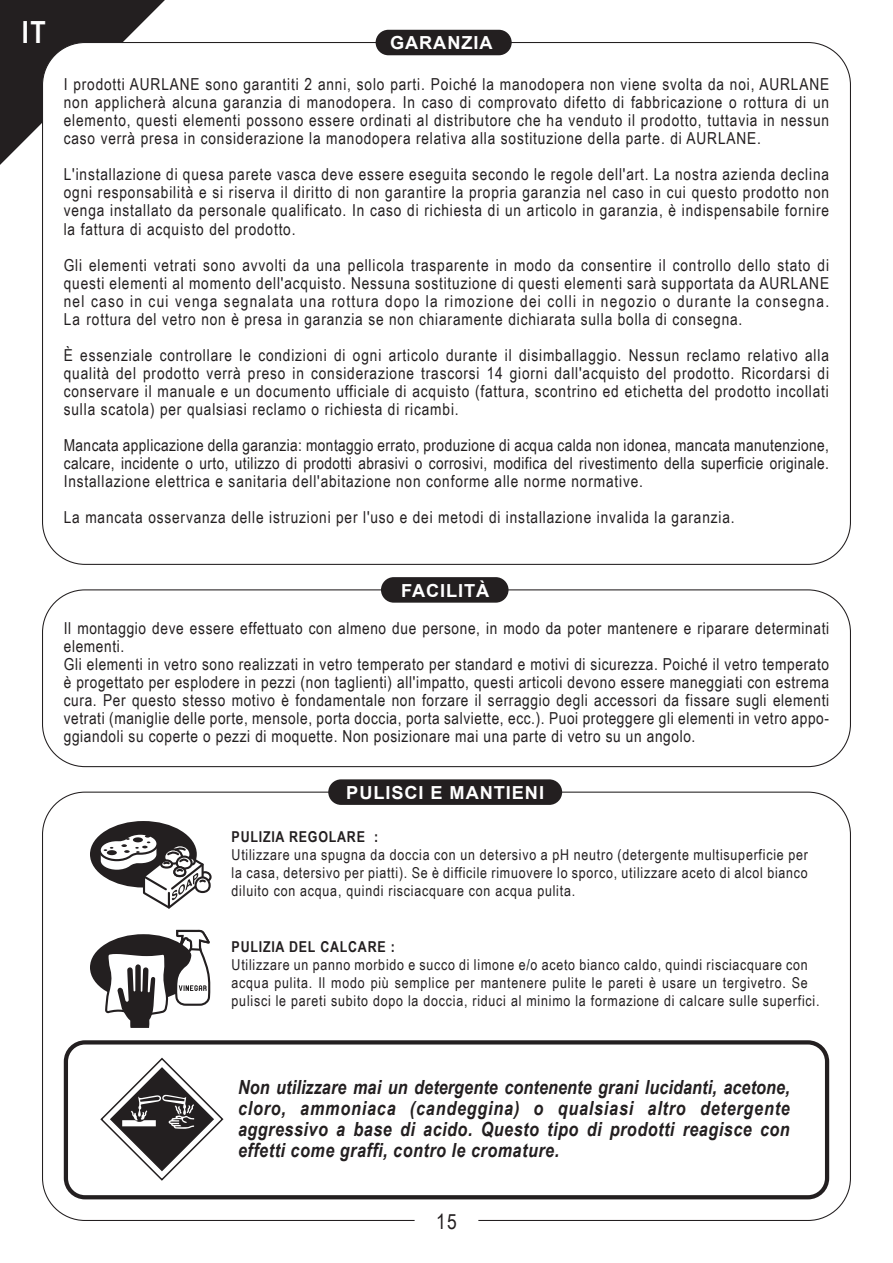
<style>
.page{position:relative;width:893px;height:1263px;background:#fff}
.page>*{position:absolute;margin:0;border:0;box-sizing:border-box;transform-origin:0 0}
.t1{font:700 30.6px "Arial Narrow";color:#fff}
.t2{font:21px "Arial Narrow";color:#231f20}
.t3{font:italic 700 19.5px/21px "Arial Narrow";letter-spacing:.025em;color:#231f20;text-align:justify}
.t4{font:700 18px "Arial";letter-spacing:.05em;color:#fff}
.t5{font:16.5px/18px "Arial Narrow";letter-spacing:.035em;color:#231f20;text-align:justify}
.t6{font:15px/18px "Arial Narrow";letter-spacing:.05em;color:#231f20;text-align:justify}
.t7{font:700 15px "Arial Narrow";letter-spacing:.05em;color:#231f20}
</style>
<div class="page">
<svg style="left:0;top:0;width:165px;height:165px"></svg>
<div style="left:42px;top:589px;width:809px;height:178px;border:1px solid #231f20;border-radius:43px"></div>
<div style="left:381px;top:577px;width:128px;height:26px;background:#231f20;border-radius:13px"></div>
<div style="left:328px;top:779px;width:234px;height:26px;background:#231f20;border-radius:13px"></div>
<div style="left:90px;top:821px;width:107px;height:66px;background:#231f20;border-radius:50%"></div>
<div style="left:199px;top:871px;width:13px;height:11px;border:2px solid #231f20;border-radius:50%"></div>
<div style="left:194px;top:876px;width:17px;height:17px;border:2px solid #231f20;border-radius:50%"></div>
<svg style="left:98px;top:831px;width:110px;height:78px"></svg>
<div style="left:90px;top:934px;width:107px;height:67px;background:#231f20;border-radius:50%"></div>
<svg style="left:105px;top:954px;width:63px;height:74px"></svg>
<svg style="left:175px;top:930px;width:36px;height:76px"></svg>
<svg style="left:64px;top:1040px;width:765px;height:159px"></svg>
<div style="left:376px;top:30px;width:136px;height:25px;background:#231f20;border-radius:13px"></div>
<h1 class="t1" style="left:22px;top:9px;width:25px">IT</h1>
<p class="t4" style="left:390px;top:30px;width:104px">GARANZIA</p>
<p class="t5" style="left:64px;top:75px;width:767px">I prodotti AURLANE sono garantiti 2 anni, solo parti. Poiché la manodopera non viene svolta da noi, AURLANE non applicherà alcuna garanzia di manodopera. In caso di comprovato difetto di fabbricazione o rottura di un elemento, questi elementi possono essere ordinati al distributore che ha venduto il prodotto, tuttavia in nessun caso verrà presa in considerazione la manodopera relativa alla sostituzione della parte. di AURLANE.</p>
<p class="t5" style="left:64px;top:165px;width:767px">L'installazione di quesa parete vasca deve essere eseguita secondo le regole dell'art. La nostra azienda declina ogni responsabilità e si riserva il diritto di non garantire la propria garanzia nel caso in cui questo prodotto non venga installato da personale qualificato. In caso di richiesta di un articolo in garanzia, è indispensabile fornire la fattura di acquisto del prodotto.</p>
<p class="t5" style="left:64px;top:255px;width:767px">Gli elementi vetrati sono avvolti da una pellicola trasparente in modo da consentire il controllo dello stato di questi elementi al momento dell'acquisto. Nessuna sostituzione di questi elementi sarà supportata da AURLANE nel caso in cui venga segnalata una rottura dopo la rimozione dei colli in negozio o durante la consegna.<br>La rottura del vetro non è presa in garanzia se non chiaramente dichiarata sulla bolla di consegna.</p>
<p class="t5" style="left:64px;top:345px;width:767px">È essenziale controllare le condizioni di ogni articolo durante il disimballaggio. Nessun reclamo relativo alla qualità del prodotto verrà preso in considerazione trascorsi 14 giorni dall'acquisto del prodotto. Ricordarsi di conservare il manuale e un documento ufficiale di acquisto (fattura, scontrino ed etichetta del prodotto incollati sulla scatola) per qualsiasi reclamo o richiesta di ricambi.</p>
<p class="t5" style="left:64px;top:435px;width:767px">Mancata applicazione della garanzia: montaggio errato, produzione di acqua calda non idonea, mancata manutenzione, calcare, incidente o urto, utilizzo di prodotti abrasivi o corrosivi, modifica del rivestimento della superficie originale.<br>Installazione elettrica e sanitaria dell'abitazione non conforme alle norme normative.</p>
<p class="t5" style="left:64px;top:507px;width:672px">La mancata osservanza delle istruzioni per l'uso e dei metodi di installazione invalida la garanzia.</p>
<p class="t4" style="left:401px;top:577px;width:90px">FACILITÀ</p>
<p class="t5" style="left:64px;top:618px;width:767px;text-align:left">Il montaggio deve essere effettuato con almeno due persone, in modo da poter mantenere e riparare determinati elementi.<br>Gli elementi in vetro sono realizzati in vetro temperato per standard e motivi di sicurezza. Poiché il vetro temperato è progettato per esplodere in pezzi (non taglienti) all'impatto, questi articoli devono essere maneggiati con estrema cura. Per questo stesso motivo è fondamentale non forzare il serraggio degli accessori da fissare sugli elementi vetrati (maniglie delle porte, mensole, porta doccia, porta salviette, ecc.). Puoi proteggere gli elementi in vetro appo&shy;ggiandoli su coperte o pezzi di moquette. Non posizionare mai una parte di vetro su un angolo.</p>
<p class="t4" style="left:346px;top:780px;width:199px">PULISCI E MANTIENI</p>
<p class="t7" style="left:232px;top:826px;width:148px">PULIZIA REGOLARE :</p>
<p class="t6" style="left:232px;top:845px;width:578px">Utilizzare una spugna da doccia con un detersivo a pH neutro (detergente multisuperficie per la casa, detersivo per piatti). Se è difficile rimuovere lo sporco, utilizzare aceto di alcol bianco diluito con acqua, quindi risciacquare con acqua pulita.</p>
<p class="t7" style="left:232px;top:935px;width:165px">PULIZIA DEL CALCARE :</p>
<p class="t6" style="left:232px;top:955px;width:589px;text-align:left">Utilizzare un panno morbido e succo di limone e/o aceto bianco caldo, quindi risciacquare con acqua pulita. Il modo più semplice per mantenere pulite le pareti è usare un tergivetro. Se pulisci le pareti subito dopo la doccia, riduci al minimo la formazione di calcare sulle superfici.</p>
<p class="t3" style="left:238px;top:1076px;width:553px">Non utilizzare mai un detergente contenente grani lucidanti, acetone, cloro, ammoniaca (candeggina) o qualsiasi altro detergente aggressivo a base di acido. Questo tipo di prodotti reagisce con effetti come graffi, contro le cromature.</p>
<p class="t2" style="left:436px;top:1206px;width:22px">15</p>
<p class="t2" style="left:442px;top:1206px;width:11px">3</p>
</div>
